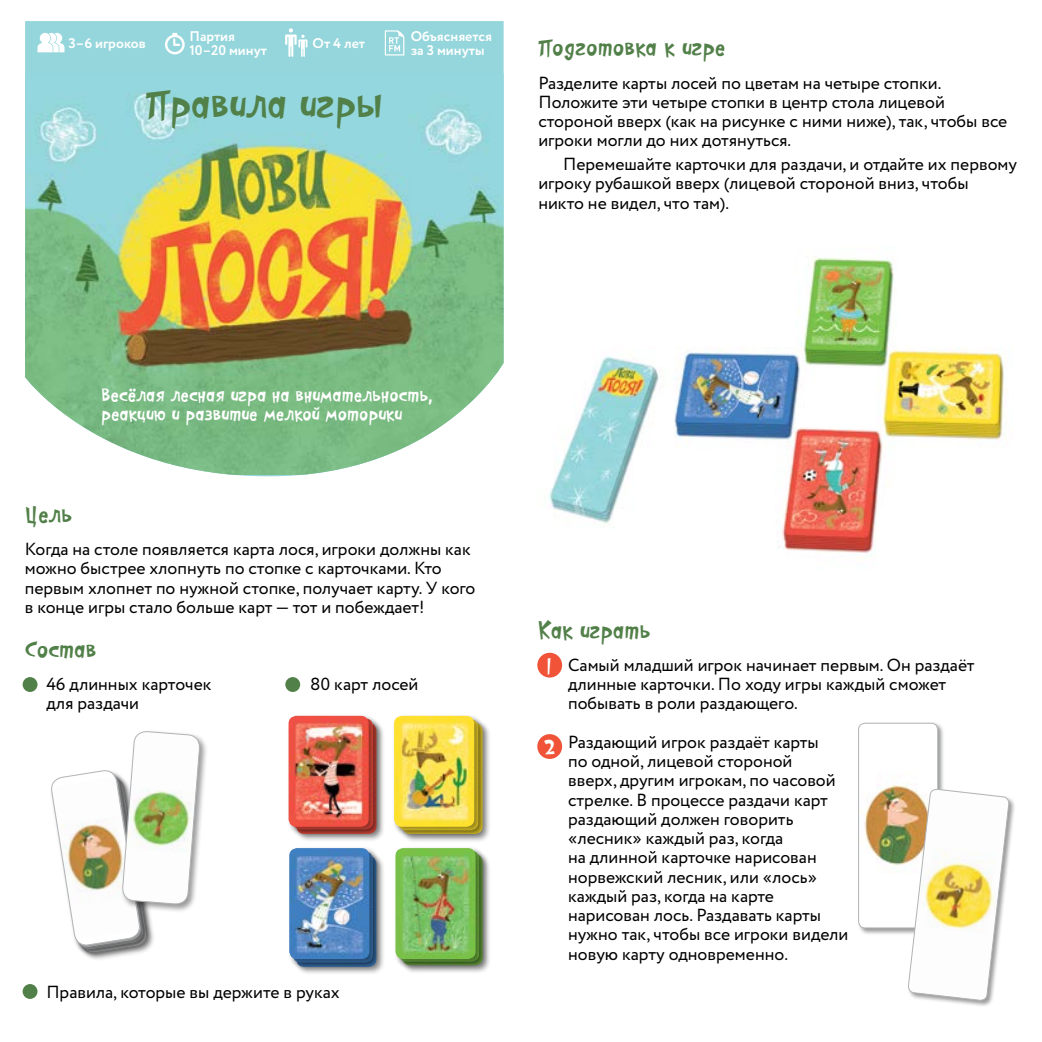
<style>
.page{position:relative;width:1042px;height:1042px;background:#fff}
.page>*{position:absolute;margin:0;border:0;box-sizing:border-box;transform-origin:0 0}
.t1{font:700 45.15px "PF Cosmonut Pro";color:#528049}
.t2{font:700 26.25px "PF Cosmonut Pro";color:#528049}
.t3{font:700 26.25px "PF Cosmonut Pro";color:#fff}
.t4{font:700 21px/19.2px "PF Cosmonut Pro";color:#fff}
.t5{font:17.5px/19.2px "Circe";color:#000}
.t6{font:700 14px/14px "Circe";color:#fff}
</style>
<div class="page">
<div style="left:537px;top:734px;width:25px;height:25px;background:#f05338;border-radius:50%"></div>
<div style="left:537px;top:653px;width:25px;height:24px;background:#f05338;border-radius:50%"></div>
<div style="left:23px;top:677px;width:14px;height:15px;background:#528049;border-radius:50%"></div>
<div style="left:23px;top:984px;width:14px;height:15px;background:#528049;border-radius:50%"></div>
<div style="left:285px;top:677px;width:15px;height:15px;background:#528049;border-radius:50%"></div>
<div style="left:121px;top:729px;width:87px;height:184px;background:#000;opacity:.4"></div>
<svg style="left:51px;top:731px;width:149px;height:223px"></svg>
<div style="left:294px;top:721px;width:92px;height:121px;background:#000;opacity:.4"></div>
<div style="left:291px;top:716px;width:91px;height:122px;background:#000;opacity:.4"></div>
<div style="left:286px;top:714px;width:92px;height:121px;background:#000;opacity:.4"></div>
<img style="left:288px;top:716px;width:81px;height:111px">
<div style="left:294px;top:854px;width:92px;height:121px;background:#000;opacity:.4"></div>
<div style="left:291px;top:849px;width:91px;height:122px;background:#000;opacity:.4"></div>
<div style="left:287px;top:846px;width:92px;height:121px;background:#000;opacity:.4"></div>
<img style="left:289px;top:848px;width:80px;height:111px">
<div style="left:400px;top:721px;width:92px;height:121px;background:#000;opacity:.4"></div>
<div style="left:396px;top:717px;width:91px;height:122px;background:#000;opacity:.4"></div>
<div style="left:392px;top:714px;width:91px;height:121px;background:#000;opacity:.4"></div>
<img style="left:394px;top:716px;width:80px;height:111px">
<div style="left:400px;top:852px;width:92px;height:122px;background:#000;opacity:.4"></div>
<div style="left:397px;top:848px;width:91px;height:122px;background:#000;opacity:.4"></div>
<div style="left:393px;top:846px;width:92px;height:121px;background:#000;opacity:.4"></div>
<img style="left:395px;top:848px;width:81px;height:111px">
<img style="left:549px;top:257px;width:463px;height:299px">
<div style="left:857px;top:722px;width:88px;height:213px;background:#000;opacity:.4"></div>
<div style="left:858px;top:723px;width:79px;height:205px;background:#fff;border-radius:7px"></div>
<div style="left:907px;top:788px;width:109px;height:220px;background:#000;opacity:.4"></div>
<svg style="left:858px;top:732px;width:151px;height:269px"></svg>
<div style="left:25px;top:21px;width:479px;height:455px;background:#94d6db"></div>
<img style="left:25px;top:73px;width:479px;height:402px">
<svg style="left:37px;top:33px;width:27px;height:19px"></svg>
<svg style="left:165px;top:33px;width:20px;height:21px"></svg>
<svg style="left:285px;top:28px;width:22px;height:29px"></svg>
<svg style="left:385px;top:30px;width:19px;height:26px"></svg>
<p class="t6" style="left:189px;top:30px;width:79px">Партия<br>10–20 минут</p>
<p class="t6" style="left:411px;top:30px;width:83px">Объясняется за 3 минуты</p>
<p class="t6" style="left:69px;top:36px;width:79px">3–6 игроков</p>
<p class="t6" style="left:313px;top:36px;width:54px">От 4 лет</p>
<h1 class="t1" style="left:146px;top:72px;width:238px">Правила игры</h1>
<h2 class="t2" style="left:538px;top:28px;width:189px">Подготовка к игре</h2>
<p class="t5" style="left:538px;top:74px;width:470px">Разделите карты лосей по цветам на четыре стопки.<br>Положите эти четыре стопки в центр стола лицевой стороной вверх (как на рисунке с ними ниже), так, чтобы все игроки могли до них дотянуться.</p>
<p class="t5" style="left:538px;top:155px;width:480px;text-indent:25px">Перемешайте карточки для раздачи, и отдайте их первому игроку рубашкой вверх (лицевой стороной вниз, чтобы никто не видел, что там).</p>
<p class="t4" style="left:101px;top:384px;width:333px">Весёлая лесная игра на внимательность, реакцию и развитие мелкой моторики</p>
<h2 class="t2" style="left:25px;top:495px;width:49px">Цель</h2>
<p class="t5" style="left:25px;top:540px;width:452px">Когда на столе появляется карта лося, игроки должны как можно быстрее хлопнуть по стопке с карточками. Кто первым хлопнет по нужной стопке, получает карту. У кого в конце игры стало больше карт — тот и побеждает!</p>
<h2 class="t2" style="left:25px;top:630px;width:73px">Состав</h2>
<p class="t5" style="left:46px;top:675px;width:167px;text-indent:-22px">• 46 длинных карточек для раздачи</p>
<p class="t5" style="left:288px;top:675px;width:131px">• 80 карт лосей</p>
<p class="t5" style="left:25px;top:983px;width:316px">• Правила, которые вы держите в руках</p>
<h2 class="t2" style="left:538px;top:611px;width:114px">Как играть</h2>
<p class="t5" style="left:568px;top:656px;width:408px">Самый младший игрок начинает первым. Он раздаёт длинные карточки. По ходу игры каждый сможет побывать в роли раздающего.</p>
<p class="t5" style="left:568px;top:733px;width:282px">Раздающий игрок раздаёт карты<br>по одной, лицевой стороной<br>вверх, другим игрокам, по часовой стрелке. В процессе раздачи карт раздающий должен говорить «лесник» каждый раз, когда<br>на длинной карточке нарисован норвежский лесник, или «лось» каждый раз, когда на карте нарисован лось. Раздавать карты нужно так, чтобы все игроки видели новую карту одновременно.</p>
<h2 class="t3" style="left:545px;top:647px;width:8px">1</h2>
<h2 class="t3" style="left:544px;top:727px;width:13px">2</h2>
</div>
